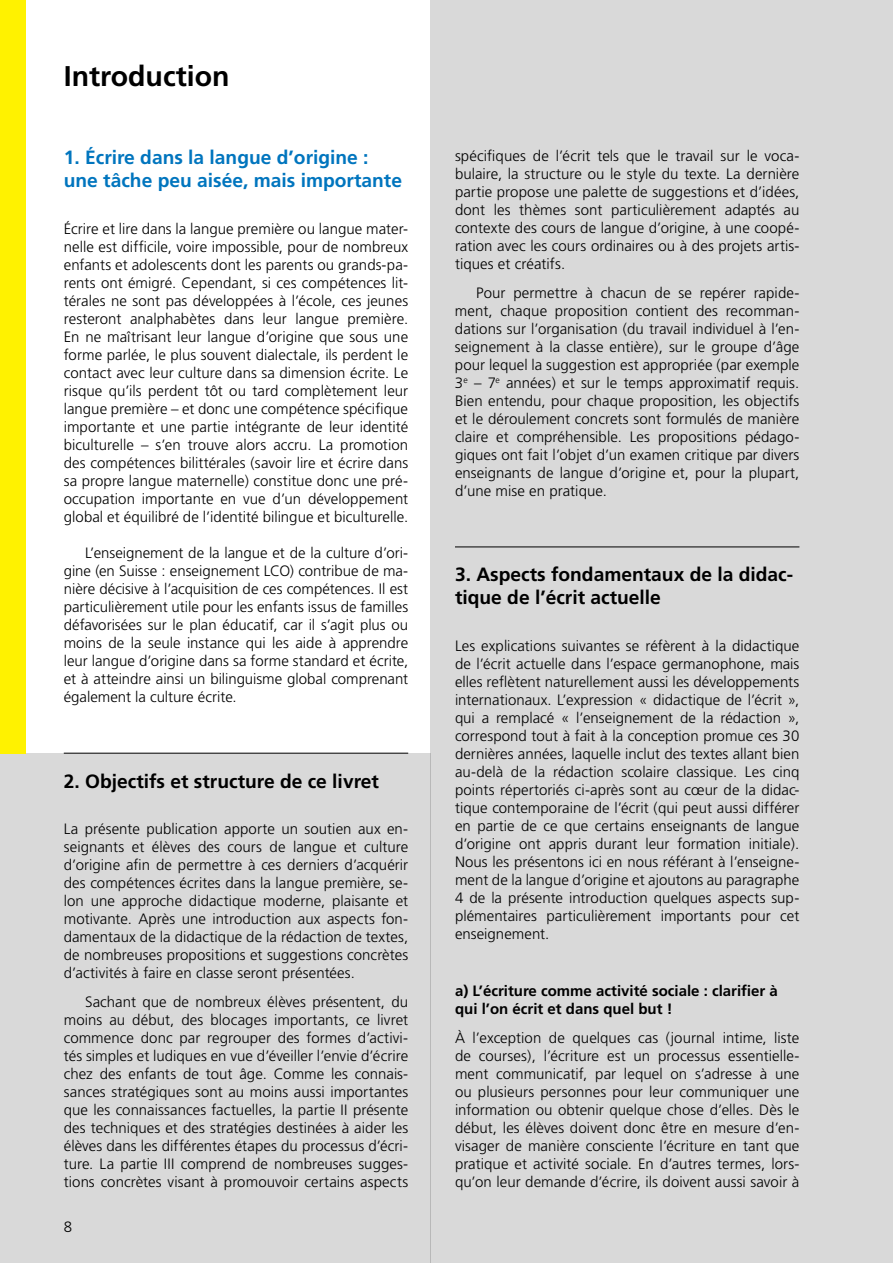
<style>
.page{position:relative;width:893px;height:1263px;background:#fff}
.page>*{position:absolute;margin:0;border:0;box-sizing:border-box;transform-origin:0 0}
.t1{font:700 28.5px "Frutiger";color:#000}
.t2{font:700 19.2px/23.1px "Frutiger";color:#000}
.t3{font:700 19.2px/23.1px "Frutiger";color:#0075be}
.t4{font:300 15px/18px "Frutiger";color:#000;text-align:justify}
.t5{font:300 15px/18px "Frutiger LT Pro";letter-spacing:-.005em;color:#000;text-align:justify}
.t6{font:700 15px/18px "Frutiger";color:#000}
</style>
<div class="page">
<div style="left:0;top:753px;width:430px;height:510px;background:#d9d9d9"></div>
<div style="left:431px;top:0;width:462px;height:1263px;background:#d9d9d9"></div>
<div style="left:0;top:0;width:26px;height:753px;background:#fff200"></div>
<h1 class="t1" style="left:64px;top:59px;width:167px">Introduction</h1>
<p class="t3" style="left:64px;top:146px;width:340px">1. Écrire dans la langue d’origine : une tâche peu aisée, mais importante</p>
<p class="t4" style="left:64px;top:220px;width:346px">Écrire et lire dans la langue première ou langue mater&shy;nelle est difficile, voire impossible, pour de nombreux enfants et adolescents dont les parents ou grands-pa&shy;rents ont émigré. Cependant, si ces compétences lit&shy;térales ne sont pas développées à l’école, ces jeunes resteront analphabètes dans leur langue première.<br>En ne maîtrisant leur langue d’origine que sous une forme parlée, le plus souvent dialectale, ils perdent le contact avec leur culture dans sa dimension écrite. Le risque qu’ils perdent tôt ou tard complètement leur langue première – et donc une compétence spécifique importante et une partie intégrante de leur identité biculturelle – s’en trouve alors accru. La promotion des compétences bilittérales (savoir lire et écrire dans sa propre langue maternelle) constitue donc une pré&shy;occupation importante en vue d’un développement global et équilibré de l’identité bilingue et biculturelle.</p>
<p class="t5" style="left:64px;top:544px;width:346px;text-indent:21px">L’enseignement de la langue et de la culture d’ori&shy;gine (en Suisse : enseignement LCO) contribue de ma&shy;nière décisive à l’acquisition de ces compétences. Il est particulièrement utile pour les enfants issus de familles défavorisées sur le plan éducatif, car il s’agit plus ou moins de la seule instance qui les aide à apprendre leur langue d’origine dans sa forme standard et écrite, et à atteindre ainsi un bilinguisme global comprenant également la culture écrite.</p>
<p class="t2" style="left:64px;top:769px;width:317px">2. Objectifs et structure de ce livret</p>
<p class="t4" style="left:64px;top:820px;width:346px">La présente publication apporte un soutien aux en&shy;seignants et élèves des cours de langue et culture d’origine afin de permettre à ces derniers d’acquérir des compétences écrites dans la langue première, se&shy;lon une approche didactique moderne, plaisante et motivante. Après une introduction aux aspects fon&shy;damentaux de la didactique de la rédaction de textes, de nombreuses propositions et suggestions concrètes d’activités à faire en classe seront présentées.</p>
<p class="t4" style="left:64px;top:993px;width:346px;text-indent:21px">Sachant que de nombreux élèves présentent, du moins au début, des blocages importants, ce livret commence donc par regrouper des formes d’activi&shy;tés simples et ludiques en vue d’éveiller l’envie d’écrire chez des enfants de tout âge. Comme les connais&shy;sances stratégiques sont au moins aussi importantes que les connaissances factuelles, la partie II présente des techniques et des stratégies destinées à aider les élèves dans les différentes étapes du processus d’écri&shy;ture. La partie III comprend de nombreuses sugges&shy;tions concrètes visant à promouvoir certains aspects</p>
<p class="t4" style="left:64px;top:1218px;width:10px">8</p>
<p class="t4" style="left:455px;top:147px;width:346px">spécifiques de l’écrit tels que le travail sur le voca&shy;bulaire, la structure ou le style du texte. La dernière partie propose une palette de suggestions et d’idées, dont les thèmes sont particulièrement adaptés au contexte des cours de langue d’origine, à une coopé&shy;ration avec les cours ordinaires ou à des projets artis&shy;tiques et créatifs.</p>
<p class="t4" style="left:455px;top:283px;width:346px;text-indent:21px">Pour permettre à chacun de se repérer rapide&shy;ment, chaque proposition contient des recomman&shy;dations sur l’organisation (du travail individuel à l’en&shy;seignement à la classe entière), sur le groupe d’âge pour lequel la suggestion est appropriée (par exemple 3<sup>e</sup> – 7<sup>e</sup> années) et sur le temps approximatif requis.<br>Bien entendu, pour chaque proposition, les objectifs et le déroulement concrets sont formulés de manière claire et compréhensible. Les propositions pédago&shy;giques ont fait l’objet d’un examen critique par divers enseignants de langue d’origine et, pour la plupart, d’une mise en pratique.</p>
<p class="t2" style="left:455px;top:563px;width:340px">3. Aspects fondamentaux de la didac&shy;tique de l’écrit actuelle</p>
<p class="t4" style="left:455px;top:637px;width:346px">Les explications suivantes se réfèrent à la didactique de l’écrit actuelle dans l’espace germanophone, mais elles reflètent naturellement aussi les développements internationaux. L’expression « didactique de l’écrit », qui a remplacé « l’enseignement de la rédaction », correspond tout à fait à la conception promue ces 30 dernières années, laquelle inclut des textes allant bien au-delà de la rédaction scolaire classique. Les cinq points répertoriés ci-après sont au cœur de la didac&shy;tique contemporaine de l’écrit (qui peut aussi différer en partie de ce que certains enseignants de langue d’origine ont appris durant leur formation initiale).<br>Nous les présentons ici en nous référant à l’enseigne&shy;ment de la langue d’origine et ajoutons au paragraphe 4 de la présente introduction quelques aspects sup&shy;plémentaires particulièrement importants pour cet enseignement.</p>
<p class="t6" style="left:455px;top:982px;width:324px">a) L’écriture comme activité sociale : clarifier à qui l’on écrit et dans quel but !</p>
<p class="t4" style="left:455px;top:1029px;width:346px">À l’exception de quelques cas (journal intime, liste de courses), l’écriture est un processus essentielle&shy;ment communicatif, par lequel on s’adresse à une ou plusieurs personnes pour leur communiquer une information ou obtenir quelque chose d’elles. Dès le début, les élèves doivent donc être en mesure d’en&shy;visager de manière consciente l’écriture en tant que pratique et activité sociale. En d’autres termes, lors&shy;qu’on leur demande d’écrire, ils doivent aussi savoir à</p>
</div>
